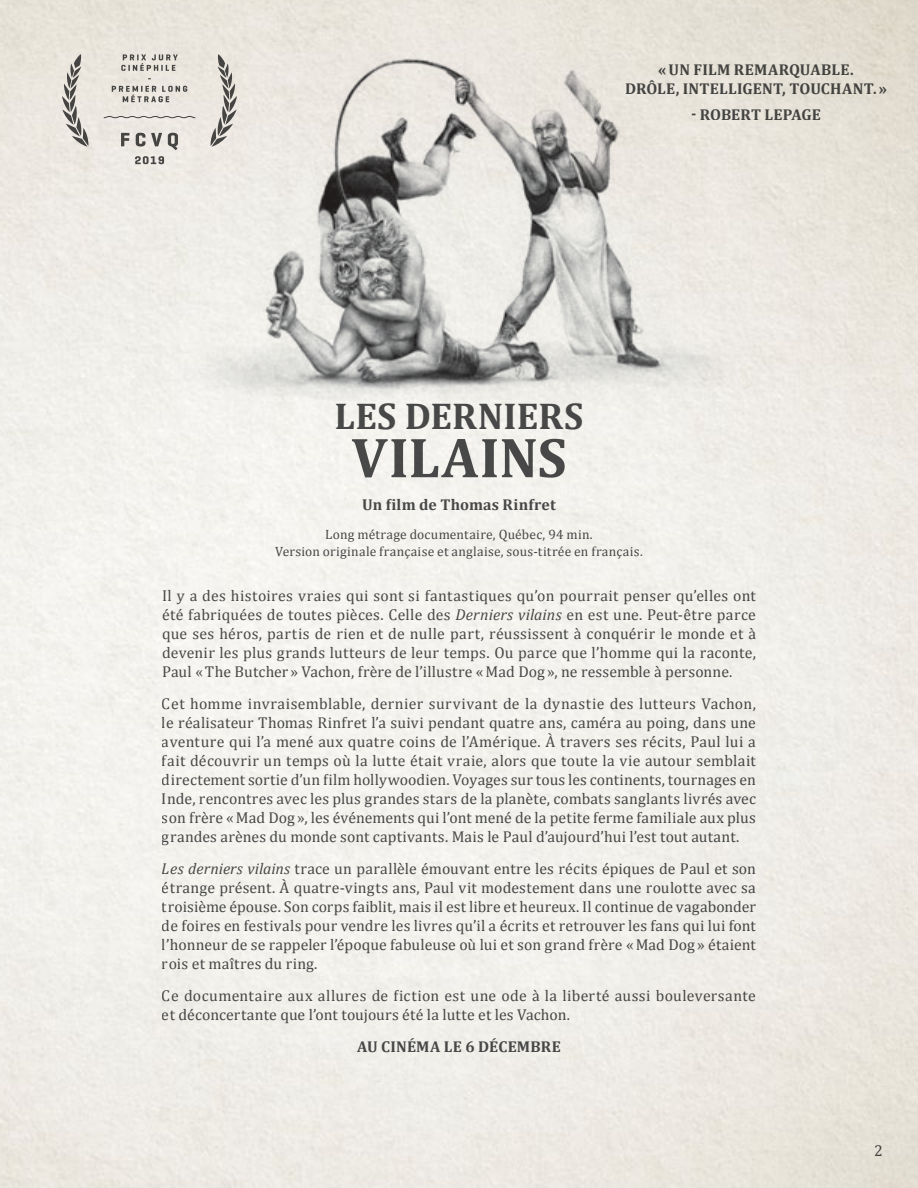
<style>
.page{position:relative;width:918px;height:1188px;background:#fff}
.page>*{position:absolute;margin:0;border:0;box-sizing:border-box;transform-origin:0 0}
.t1{font:700 57px "Cambria";letter-spacing:.005em;color:#4b4c4d}
.t2{font:700 37.5px "Cambria";letter-spacing:.005em;color:#4b4c4d}
.t3{font:15.75px/18.9px "Cambria";letter-spacing:.01em;color:#4b4c4d;text-align:justify}
.t4{font:700 15.75px/18.9px "Cambria";letter-spacing:.01em;color:#4b4c4d;text-align:center}
.t5{font:13.5px/16.2px "Cambria";letter-spacing:.02em;color:#4b4c4d;text-align:center}
.s1{font-style:italic}
</style>
<div class="page">
<img style="left:183px;top:41px;width:552px;height:359px">
<svg style="left:121px;top:133px;width:8px;height:13px"></svg>
<svg style="left:136px;top:133px;width:9px;height:14px"></svg>
<svg style="left:151px;top:133px;width:11px;height:13px"></svg>
<svg style="left:168px;top:133px;width:10px;height:17px"></svg>
<svg style="left:62px;top:54px;width:27px;height:93px;background:#c0bcb6"></svg>
<svg style="left:210px;top:54px;width:27px;height:93px;background:#bfbcb6"></svg>
<svg style="left:104px;top:116px;width:91px;height:2px"></svg>
<svg style="left:121px;top:54px;width:57px;height:17px"></svg>
<svg style="left:112px;top:86px;width:75px;height:16px"></svg>
<svg style="left:135px;top:156px;width:29px;height:8px"></svg>
<p class="t4" style="left:625px;top:60px;width:263px">«UN FILM REMARQUABLE.<br>DRÔLE, INTELLIGENT, TOUCHANT.»</p>
<p class="t4" style="left:691px;top:105px;width:131px">- ROBERT LEPAGE</p>
<h2 class="t2" style="left:334px;top:394px;width:251px">LES DERNIERS</h2>
<h1 class="t1" style="left:351px;top:423px;width:217px">VILAINS</h1>
<p class="t4" style="left:362px;top:494px;width:195px">Un film de Thomas Rinfret</p>
<p class="t5" style="left:275px;top:527px;width:369px">Long métrage documentaire, Québec, 94 min.<br>Version originale française et anglaise, sous-titrée en français.</p>
<p class="t3" style="left:162px;top:587px;width:596px">Il y a des histoires vraies qui sont si fantastiques qu’on pourrait penser qu’elles ont été fabriquées de toutes pièces. Celle des <span class="s1">Derniers vilains</span> en est une. Peut-être parce que ses héros, partis de rien et de nulle part, réussissent à conquérir le monde et à devenir les plus grands lutteurs de leur temps. Ou parce que l’homme qui la raconte, Paul «The Butcher » Vachon, frère de l’illustre «Mad Dog », ne ressemble à personne.</p>
<p class="t3" style="left:162px;top:695px;width:596px">Cet homme invraisemblable, dernier survivant de la dynastie des lutteurs Vachon, le réalisateur Thomas Rinfret l’a suivi pendant quatre ans, caméra au poing, dans une aventure qui l’a mené aux quatre coins de l’Amérique. À travers ses récits, Paul lui a fait découvrir un temps où la lutte était vraie, alors que toute la vie autour semblait directement sortie d’un film hollywoodien. Voyages sur tous les continents, tournages en Inde, rencontres avec les plus grandes stars de la planète, combats sanglants livrés avec son frère «Mad Dog », les événements qui l’ont mené de la petite ferme familiale aux plus grandes arènes du monde sont captivants. Mais le Paul d’aujourd’hui l’est tout autant.</p>
<p class="t3" style="left:162px;top:859px;width:596px"><span class="s1">Les derniers vilains</span> trace un parallèle émouvant entre les récits épiques de Paul et son étrange présent. À quatre-vingts ans, Paul vit modestement dans une roulotte avec sa troisième épouse. Son corps faiblit, mais il est libre et heureux. Il continue de vagabonder de foires en festivals pour vendre les livres qu’il a écrits et retrouver les fans qui lui font l’honneur de se rappeler l’époque fabuleuse où lui et son grand frère «Mad Dog » étaient rois et maîtres du ring.</p>
<p class="t3" style="left:162px;top:986px;width:596px">Ce documentaire aux allures de fiction est une ode à la liberté aussi bouleversante et déconcertante que l’ont toujours été la lutte et les Vachon.</p>
<p class="t4" style="left:357px;top:1037px;width:205px">AU CINÉMA LE 6 DÉCEMBRE</p>
<p class="t3" style="left:875px;top:1141px;width:10px">2</p>
</div>
